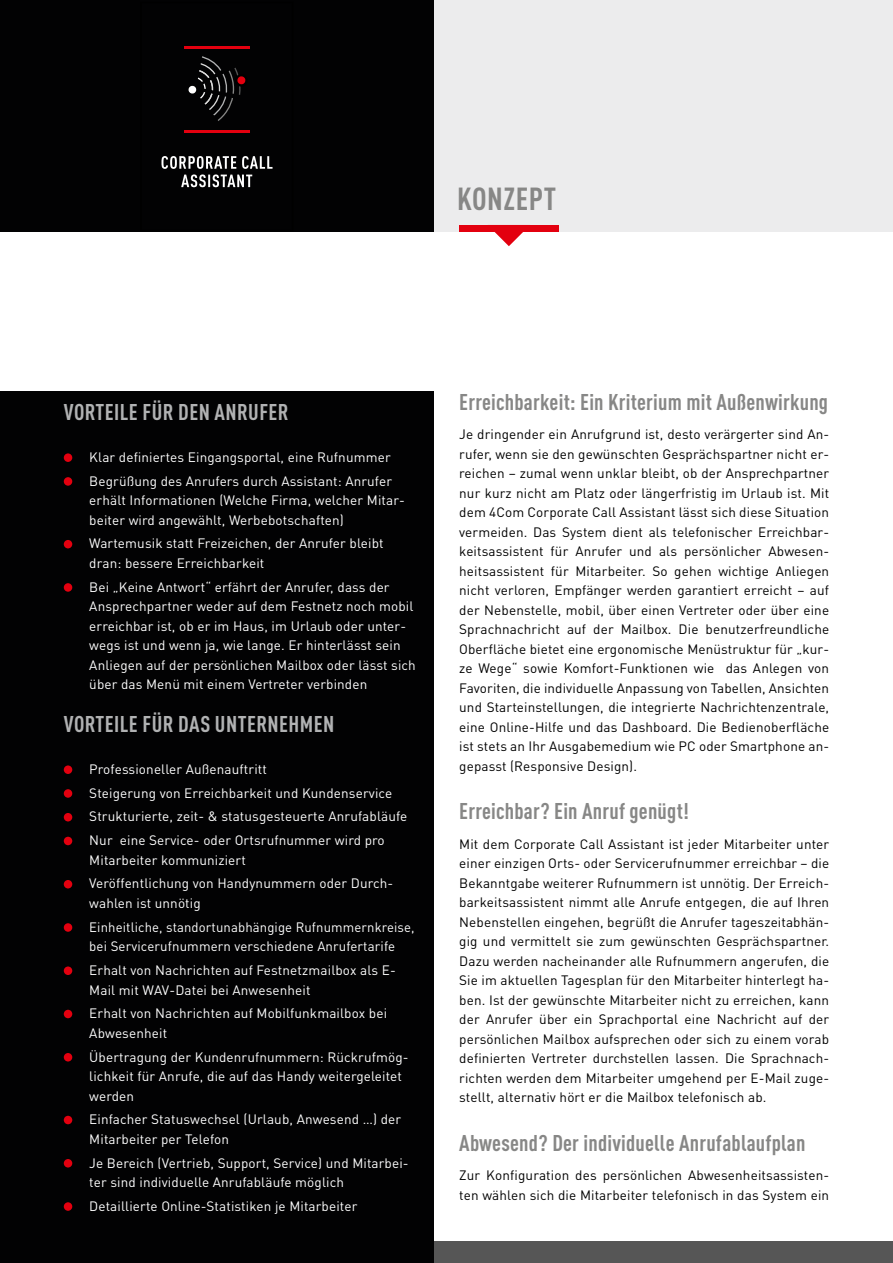
<style>
.page{position:relative;width:893px;height:1263px;background:#fff}
.page>*{position:absolute;margin:0;border:0;box-sizing:border-box;transform-origin:0 0}
.PRELINES{font:700 condensed 31.5px "DINOT";letter-spacing:.02em;color:#878786}
.HEADLINES_FLIEßTEXT{font:700 condensed 22.5px "DINOT";letter-spacing:.01em;color:#878786}
.HEADLINE_VORTEILSKAS{font:700 condensed 22.5px "DINOT";letter-spacing:.02em;color:#b1b2b3}
.FLIEßTEXT_SCHWARZ{font:13.5px/19.5px "DINOT";letter-spacing:.01em;color:#000;text-align:justify}
.FLIEßTEXT_VORTEILSKA{font:13.5px/19.5px "DINOT";letter-spacing:.01em;color:#fff}
</style>
<div class="page">
<div style="left:0;top:1242px;width:893px;height:21px;background:#565656"></div>
<div style="left:0;top:0;width:893px;height:231px;background:#ececed"></div>
<div style="left:0;top:391px;width:434px;height:872px;background:#020203"></div>
<div style="left:0;top:0;width:434px;height:231px;background:#020203"></div>
<div style="left:459px;top:225px;width:99px;height:6px;background:#e3000f"></div>
<div style="left:64px;top:453px;width:8px;height:9px;background:#e3000f;border-radius:50%"></div>
<div style="left:64px;top:477px;width:8px;height:9px;background:#e3000f;border-radius:50%"></div>
<div style="left:64px;top:540px;width:8px;height:8px;background:#e3000f;border-radius:50%"></div>
<div style="left:64px;top:583px;width:8px;height:9px;background:#e3000f;border-radius:50%"></div>
<div style="left:64px;top:765px;width:8px;height:9px;background:#e3000f;border-radius:50%"></div>
<div style="left:64px;top:789px;width:8px;height:9px;background:#e3000f;border-radius:50%"></div>
<div style="left:64px;top:813px;width:8px;height:8px;background:#e3000f;border-radius:50%"></div>
<div style="left:64px;top:837px;width:8px;height:8px;background:#e3000f;border-radius:50%"></div>
<div style="left:64px;top:880px;width:8px;height:8px;background:#e3000f;border-radius:50%"></div>
<div style="left:64px;top:923px;width:8px;height:9px;background:#e3000f;border-radius:50%"></div>
<div style="left:64px;top:966px;width:8px;height:9px;background:#e3000f;border-radius:50%"></div>
<div style="left:64px;top:1010px;width:8px;height:8px;background:#e3000f;border-radius:50%"></div>
<div style="left:64px;top:1053px;width:8px;height:8px;background:#e3000f;border-radius:50%"></div>
<div style="left:64px;top:1116px;width:8px;height:8px;background:#e3000f;border-radius:50%"></div>
<div style="left:64px;top:1159px;width:8px;height:8px;background:#e3000f;border-radius:50%"></div>
<div style="left:64px;top:1202px;width:8px;height:9px;background:#e3000f;border-radius:50%"></div>
<svg style="left:488px;top:231px;width:42px;height:15px"></svg>
<svg style="left:161px;top:156px;width:112px;height:31px"></svg>
<svg style="left:188px;top:56px;width:58px;height:65px"></svg>
<hr style="left:184px;top:46px;width:65px;height:3px;background:#e3000f">
<hr style="left:184px;top:130px;width:65px;height:3px;background:#e3000f">
<p class="PRELINES" style="left:457px;top:180px;width:100px">KONZEPT</p>
<p class="HEADLINE_VORTEILSKAS" style="left:64px;top:398px;width:226px">VORTEILE FÜR DEN ANRUFER</p>
<p class="FLIEßTEXT_VORTEILSKA" style="left:89px;top:447px;width:303px">Klar definiertes Eingangsportal, eine Rufnummer</p>
<p class="FLIEßTEXT_VORTEILSKA" style="left:89px;top:470px;width:317px">Begrüßung des Anrufers durch Assistant: Anrufer erhält Informationen (Welche Firma, welcher Mitar&shy;beiter wird angewählt, Werbebotschaften)</p>
<p class="FLIEßTEXT_VORTEILSKA" style="left:89px;top:533px;width:296px">Wartemusik statt Freizeichen, der Anrufer bleibt dran: bessere Erreichbarkeit</p>
<p class="FLIEßTEXT_VORTEILSKA" style="left:89px;top:576px;width:328px">Bei „Keine Antwort“ erfährt der Anrufer, dass der Ansprechpartner weder auf dem Festnetz noch mobil erreichbar ist, ob er im Haus, im Urlaub oder unter&shy;wegs ist und wenn ja, wie lange. Er hinterlässt sein Anliegen auf der persönlichen Mailbox oder lässt sich über das Menü mit einem Vertreter verbinden</p>
<p class="HEADLINE_VORTEILSKAS" style="left:64px;top:710px;width:272px">VORTEILE FÜR DAS UNTERNEHMEN</p>
<p class="FLIEßTEXT_VORTEILSKA" style="left:89px;top:759px;width:179px">Professioneller Außenauftritt</p>
<p class="FLIEßTEXT_VORTEILSKA" style="left:89px;top:782px;width:304px">Steigerung von Erreichbarkeit und Kundenservice</p>
<p class="FLIEßTEXT_VORTEILSKA" style="left:89px;top:806px;width:320px">Strukturierte, zeit- &amp; statusgesteuerte Anrufabläufe</p>
<p class="FLIEßTEXT_VORTEILSKA" style="left:89px;top:830px;width:297px">Nur eine Service- oder Ortsrufnummer wird pro<br>Mitarbeiter kommuniziert</p>
<p class="FLIEßTEXT_VORTEILSKA" style="left:89px;top:873px;width:305px">Veröffentlichung von Handynummern oder Durch&shy;wahlen ist unnötig</p>
<p class="FLIEßTEXT_VORTEILSKA" style="left:89px;top:916px;width:327px">Einheitliche, standortunabhängige Rufnummernkreise, bei Servicerufnummern verschiedene Anrufertarife</p>
<p class="FLIEßTEXT_VORTEILSKA" style="left:89px;top:960px;width:308px">Erhalt von Nachrichten auf Festnetzmailbox als E-<br>Mail mit WAV-Datei bei Anwesenheit</p>
<p class="FLIEßTEXT_VORTEILSKA" style="left:89px;top:1003px;width:299px">Erhalt von Nachrichten auf Mobilfunkmailbox bei<br>Abwesenheit</p>
<p class="FLIEßTEXT_VORTEILSKA" style="left:89px;top:1046px;width:321px">Übertragung der Kundenrufnummern: Rückrufmög&shy;lichkeit für Anrufe, die auf das Handy weitergeleitet werden</p>
<p class="FLIEßTEXT_VORTEILSKA" style="left:89px;top:1109px;width:313px">Einfacher Statuswechsel (Urlaub, Anwesend …) der<br>Mitarbeiter per Telefon</p>
<p class="FLIEßTEXT_VORTEILSKA" style="left:89px;top:1152px;width:321px">Je Bereich (Vertrieb, Support, Service) und Mitarbei&shy;ter sind individuelle Anrufabläufe möglich</p>
<p class="FLIEßTEXT_VORTEILSKA" style="left:89px;top:1195px;width:270px">Detaillierte Online-Statistiken je Mitarbeiter</p>
<p class="HEADLINES_FLIEßTEXT" style="left:459px;top:388px;width:370px">Erreichbarkeit: Ein Kriterium mit Außenwirkung</p>
<p class="FLIEßTEXT_SCHWARZ" style="left:459px;top:424px;width:371px">Je dringender ein Anrufgrund ist, desto verärgerter sind An&shy;rufer, wenn sie den gewünschten Gesprächspartner nicht er&shy;reichen – zumal wenn unklar bleibt, ob der Ansprechpartner nur kurz nicht am Platz oder längerfristig im Urlaub ist. Mit dem 4Com Corporate Call Assistant lässt sich diese Situation vermeiden. Das System dient als telefonischer Erreichbar&shy;keitsassistent für Anrufer und als persönlicher Abwesen&shy;heitsassistent für Mitarbeiter. So gehen wichtige Anliegen nicht verloren, Empfänger werden garantiert erreicht – auf der Nebenstelle, mobil, über einen Vertreter oder über eine Sprachnachricht auf der Mailbox. Die benutzerfreundliche Oberfläche bietet eine ergonomische Menüstruktur für „kur&shy;ze Wege“ sowie Komfort-Funktionen wie das Anlegen von Favoriten, die individuelle Anpassung von Tabellen, Ansichten und Starteinstellungen, die integrierte Nachrichtenzentrale, eine Online-Hilfe und das Dashboard. Die Bedienoberfläche ist stets an Ihr Ausgabemedium wie PC oder Smartphone an&shy;gepasst (Responsive Design).</p>
<p class="HEADLINES_FLIEßTEXT" style="left:459px;top:798px;width:231px">Erreichbar? Ein Anruf genügt!</p>
<p class="FLIEßTEXT_SCHWARZ" style="left:459px;top:833px;width:371px">Mit dem Corporate Call Assistant ist jeder Mitarbeiter unter einer einzigen Orts- oder Servicerufnummer erreichbar – die Bekanntgabe weiterer Rufnummern ist unnötig. Der Erreich&shy;barkeitsassistent nimmt alle Anrufe entgegen, die auf Ihren Nebenstellen eingehen, begrüßt die Anrufer tageszeitabhän&shy;gig und vermittelt sie zum gewünschten Gesprächspartner.<br>Dazu werden nacheinander alle Rufnummern angerufen, die Sie im aktuellen Tagesplan für den Mitarbeiter hinterlegt ha&shy;ben. Ist der gewünschte Mitarbeiter nicht zu erreichen, kann der Anrufer über ein Sprachportal eine Nachricht auf der persönlichen Mailbox aufsprechen oder sich zu einem vorab definierten Vertreter durchstellen lassen. Die Sprachnach&shy;richten werden dem Mitarbeiter umgehend per E-Mail zuge&shy;stellt, alternativ hört er die Mailbox telefonisch ab.</p>
<p class="HEADLINES_FLIEßTEXT" style="left:459px;top:1129px;width:348px">Abwesend? Der individuelle Anrufablaufplan</p>
<p class="FLIEßTEXT_SCHWARZ" style="left:459px;top:1165px;width:371px">Zur Konfiguration des persönlichen Abwesenheitsassisten&shy;ten wählen sich die Mitarbeiter telefonisch in das System ein</p>
</div>
